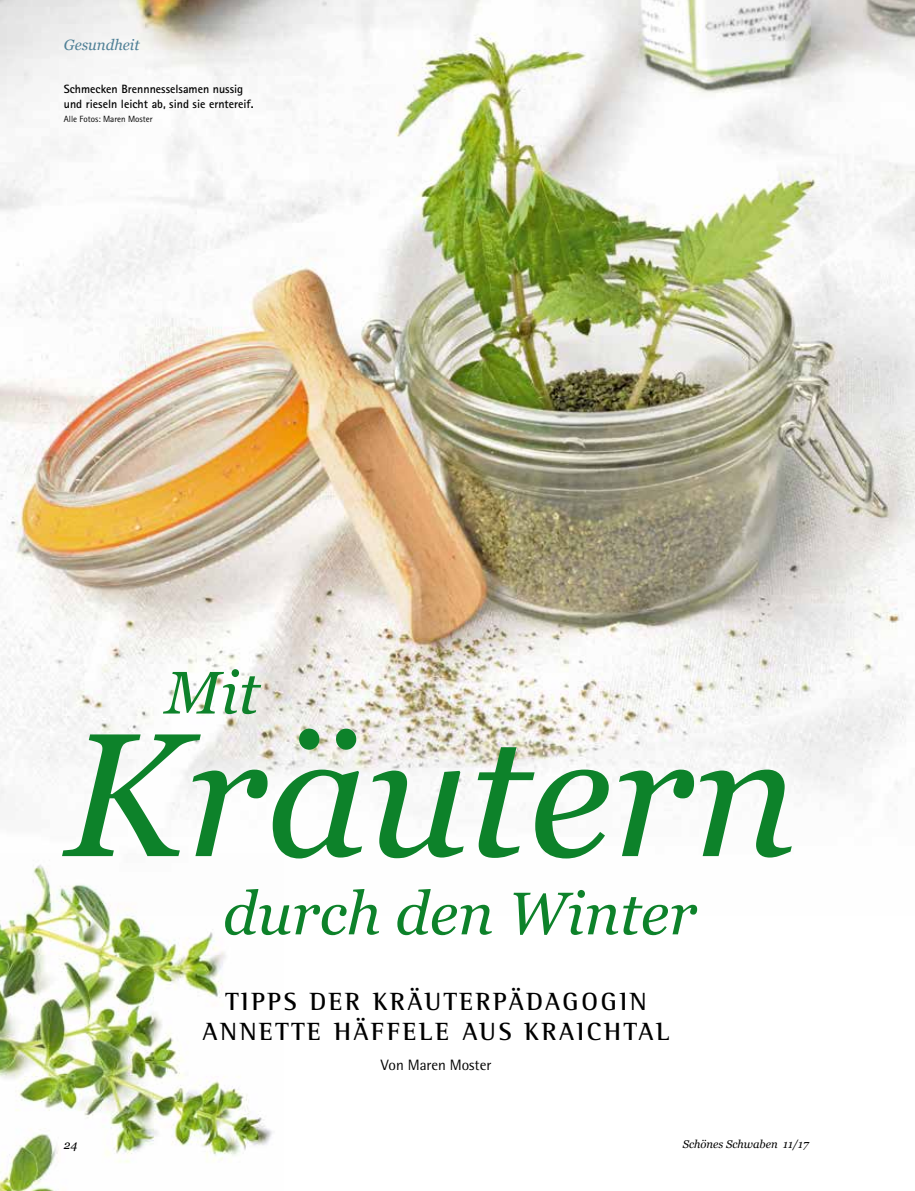
<style>
.page{position:relative;width:915px;height:1191px;background:#fff}
.page>*{position:absolute;margin:0;border:0;box-sizing:border-box;transform-origin:0 0}
.t1{font:italic 175.5px "Georgia";color:#0d822a}
.t2{font:italic 60px "Georgia";color:#0d822a}
.t3{font:700 25.5px/30px "Rotis Semi Serif Std";letter-spacing:.1em;color:#000;text-align:center}
.t4{font:15px "Rotis Semi Sans Std";color:#000}
.t5{font:italic 15px "Georgia";color:#4f8096}
.t6{font:700 12px/14.2px "Rotis Sans Serif Std";color:#000}
.t7{font:italic 12px "Georgia";color:#000}
.t8{font:italic 11.25px "Georgia";color:#000}
.t9{font:9px "Rotis Sans Serif Std";color:#000}
</style>
<div class="page">
<img style="left:914px;top:466px;width:1px;height:234px">
<img style="left:0;top:0;width:914px;height:811px">
<img style="left:0;top:864px;width:272px;height:327px">
<p class="t5" style="left:64px;top:34px;width:77px">Gesundheit</p>
<p class="t6" style="left:64px;top:82px;width:191px">Schmecken Brennnesselsamen nussig und rieseln leicht ab, sind sie erntereif.</p>
<p class="t9" style="left:64px;top:113px;width:90px">Alle Fotos: Maren Moster</p>
<h2 class="t2" style="left:165px;top:649px;width:96px">Mit</h2>
<h1 class="t1" style="left:64px;top:667px;width:734px">Kräutern</h1>
<h2 class="t2" style="left:223px;top:870px;width:475px">durch den Winter</h2>
<h3 class="t3" style="left:202px;top:985px;width:469px">TIPPS DER KRÄUTERPÄDAGOGIN<br>ANNETTE HÄFFELE AUS KRAICHTAL</h3>
<p class="t4" style="left:381px;top:1055px;width:112px">Von Maren Moster</p>
<p class="t7" style="left:64px;top:1136px;width:15px">24</p>
<p class="t8" style="left:682px;top:1136px;width:127px">Schönes Schwaben 11/17</p>
</div>
